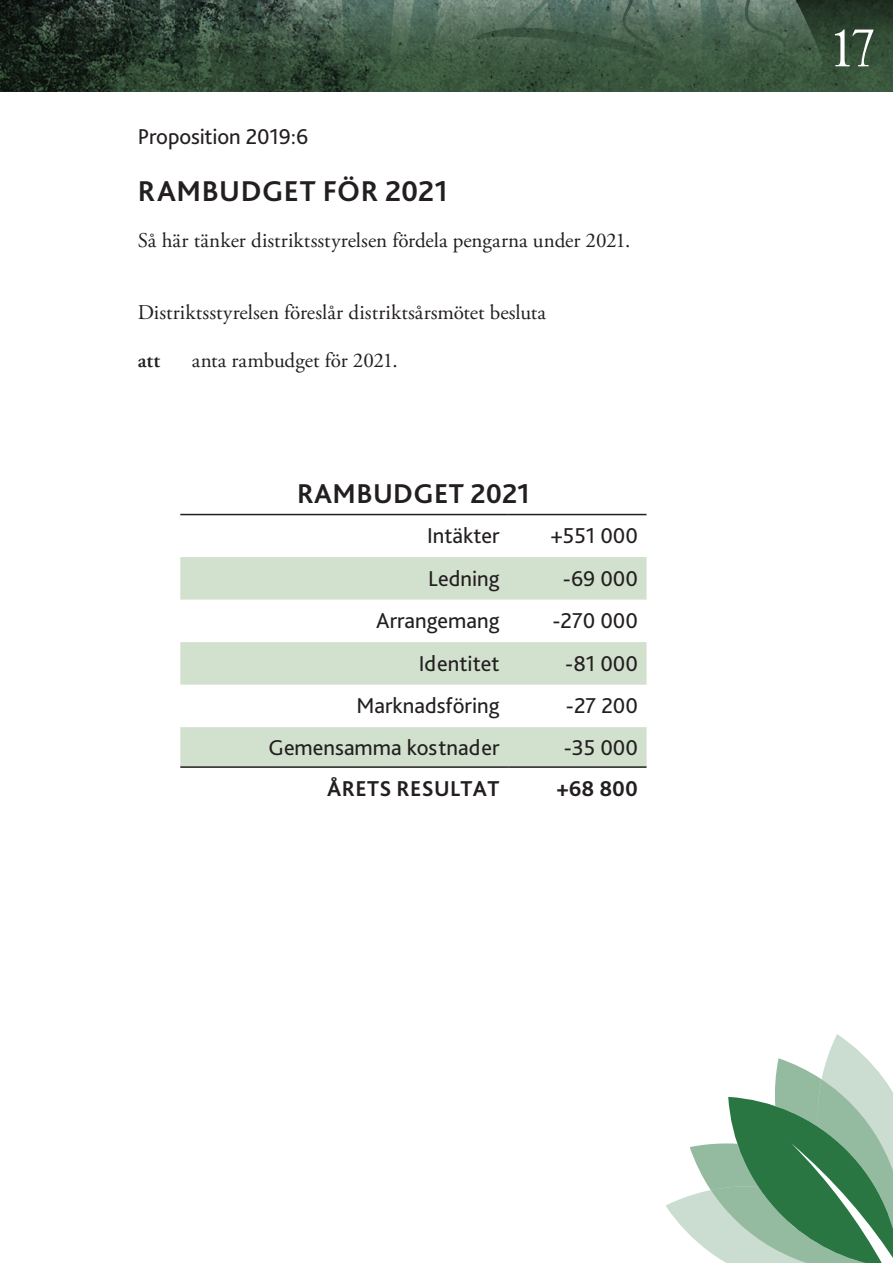
<style>
.page{position:relative;width:893px;height:1263px;background:#fff}
.page>*{position:absolute;margin:0;border:0;box-sizing:border-box;transform-origin:0 0}
.t1{font:52.5px "Animales Fantastic";color:#fff}
.Rubrik{font:700 30px "Bliss Pro";letter-spacing:.015em;color:#231f20}
.t2{font:700 28.5px "Bliss Pro";letter-spacing:.015em;color:#231f20}
.Nummer{font:22.5px "Bliss Pro";color:#231f20}
.t3{font:700 22.5px "Bliss Pro";letter-spacing:.015em;color:#231f20}
.Garamond_bröd_ej_ind{font:21px "Adobe Garamond Pro";color:#231f20}
.Garamond_bröd_ej_ind-2{font:600 21px "Adobe Garamond Pro";color:#231f20}
</style>
<div class="page">
<svg style="left:665px;top:1034px;width:228px;height:229px"></svg>
<svg style="left:180px;top:557px;width:467px;height:209px;fill:#d2e0ce"></svg>
<hr style="left:180px;top:514px;width:328px;height:1px;background:#231f20">
<hr style="left:508px;top:514px;width:139px;height:1px;background:#231f20">
<hr style="left:180px;top:766px;width:328px;height:2px;background:#231f20">
<hr style="left:508px;top:766px;width:139px;height:2px;background:#231f20">
<img style="left:0;top:0;width:893px;height:91px">
<p class="Nummer" style="left:138px;top:122px;width:172px">Proposition 2019:6</p>
<p class="Rubrik" style="left:138px;top:172px;width:311px">RAMBUDGET FÖR 2021</p>
<p class="Garamond_bröd_ej_ind" style="left:138px;top:227px;width:494px">Så här tänker distriktsstyrelsen fördela pengarna under 2021.</p>
<p class="Garamond_bröd_ej_ind" style="left:138px;top:299px;width:410px">Distriktsstyrelsen föreslår distriktsårsmötet besluta</p>
<p class="Garamond_bröd_ej_ind-2" style="left:138px;top:348px;width:24px">att</p>
<p class="Garamond_bröd_ej_ind" style="left:192px;top:347px;width:207px">anta rambudget för 2021.</p>
<p class="t2" style="left:297px;top:475px;width:234px">RAMBUDGET 2021</p>
<p class="Nummer" style="left:427px;top:522px;width:74px">Intäkter</p>
<p class="Nummer" style="left:551px;top:522px;width:89px">+551 000</p>
<p class="Nummer" style="left:428px;top:564px;width:73px">Ledning</p>
<p class="Nummer" style="left:563px;top:564px;width:77px">-69 000</p>
<p class="Nummer" style="left:376px;top:607px;width:125px">Arrangemang</p>
<p class="Nummer" style="left:552px;top:607px;width:87px">-270 000</p>
<p class="Nummer" style="left:419px;top:649px;width:82px">Identitet</p>
<p class="Nummer" style="left:565px;top:649px;width:74px">-81 000</p>
<p class="Nummer" style="left:356px;top:692px;width:145px">Marknadsföring</p>
<p class="Nummer" style="left:566px;top:692px;width:74px">-27 200</p>
<p class="Nummer" style="left:269px;top:733px;width:233px">Gemensamma kostnader</p>
<p class="Nummer" style="left:564px;top:733px;width:76px">-35 000</p>
<p class="t3" style="left:327px;top:774px;width:174px">ÅRETS RESULTAT</p>
<p class="t3" style="left:556px;top:774px;width:83px">+68 800</p>
<h1 class="t1" style="left:829px;top:19px;width:48px">17</h1>
</div>
